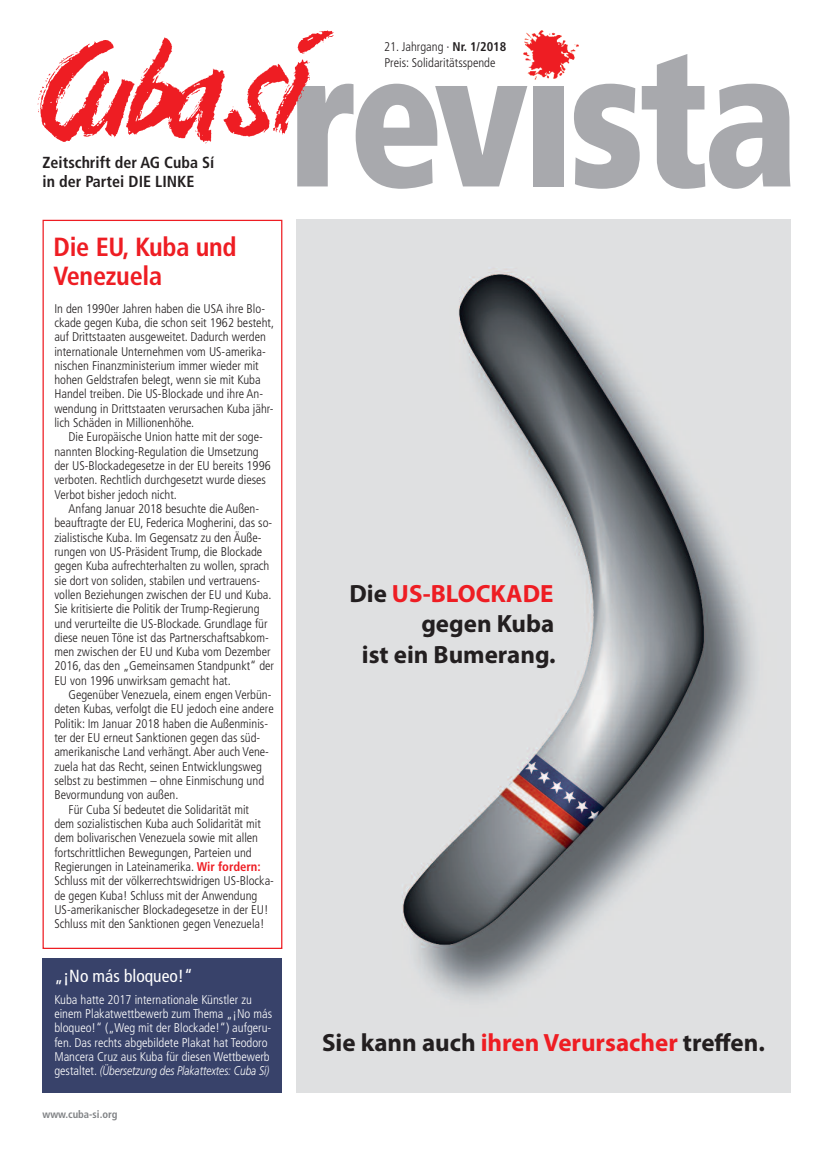
<style>
.page{position:relative;width:833px;height:1152px;background:#fff}
.page>*{position:absolute;margin:0;border:0;box-sizing:border-box;transform-origin:0 0}
.t1{font:700 condensed 26.25px/28.8px "Frutiger LT Std";letter-spacing:-.01em;color:#ee1d23}
.t2{font:700 25px/30.8px "Myriad Pro";color:#231f20;text-align:right}
.t3{font:condensed 17.5px "Frutiger LT Std";color:#fff}
.t4{font:700 condensed 16px/18.1px "Frutiger LT Std";color:#231f20}
.t5{font:300 condensed 12.62px/14.2px "Frutiger LT Std";color:#231f20}
.t6{font:300 condensed 12.62px/14.2px "Frutiger LT Std";color:#fff}
.t7{font:700 condensed 10.62px "Frutiger LT Std";color:#808285}
.s1{font-weight:700;color:#ee1d23}
.s2{font-style:italic;font-stretch:normal}
.s3{font-weight:700}
.s4{color:#ee1d23}
</style>
<div class="page">
<svg style="left:297px;top:84px;width:230px;height:105px"></svg>
<div style="left:533px;top:86px;width:31px;height:100px;background:#a8a9ad"></div>
<svg style="left:574px;top:54px;width:216px;height:135px"></svg>
<img style="left:37px;top:30px;width:306px;height:119px">
<div style="left:43px;top:220px;width:239px;height:729px;border:1px solid #ee1d23"></div>
<img style="left:523px;top:30px;width:58px;height:51px">
<img style="left:296px;top:220px;width:494px;height:872px">
<div style="left:43px;top:957px;width:239px;height:135px;background:#38426a"></div>
<p class="t4" style="left:43px;top:155px;width:173px">Zeitschrift der AG Cuba Sí in der Partei DIE LINKE</p>
<h1 class="t1" style="left:53px;top:235px;width:185px">Die EU, Kuba und<br>Venezuela</h1>
<p class="t5" style="left:54px;top:302px;width:221px">In den 1990er Jahren haben die USA ihre Blo&shy;ckade gegen Kuba, die schon seit 1962 besteht, auf Drittstaaten ausgeweitet. Dadurch werden internationale Unternehmen vom US-amerika&shy;nischen Finanzministerium immer wieder mit hohen Geldstrafen belegt, wenn sie mit Kuba Handel treiben. Die US-Blockade und ihre An&shy;wendung in Drittstaaten verursachen Kuba jähr&shy;lich Schäden in Millionenhöhe.</p>
<p class="t5" style="left:54px;top:431px;width:218px;text-indent:14px">Die Europäische Union hatte mit der soge&shy;nannten Blocking-Regulation die Umsetzung der US-Blockadegesetze in der EU bereits 1996 verboten. Rechtlich durchgesetzt wurde dieses Verbot bisher jedoch nicht.</p>
<p class="t5" style="left:54px;top:502px;width:221px;text-indent:14px">Anfang Januar 2018 besuchte die Außen&shy;beauftragte der EU, Federica Mogherini, das so&shy;zialistische Kuba. Im Gegensatz zu den Äuße&shy;rungen von US-Präsident Trump, die Blockade gegen Kuba aufrechterhalten zu wollen, sprach sie dort von soliden, stabilen und vertrauens&shy;vollen Beziehungen zwischen der EU und Kuba.<br>Sie kritisierte die Politik der Trump-Regierung und verurteilte die US-Blockade. Grundlage für diese neuen Töne ist das Partnerschaftsabkom&shy;men zwischen der EU und Kuba vom Dezember 2016, das den „Gemeinsamen Standpunkt“ der EU von 1996 unwirksam gemacht hat.</p>
<p class="t5" style="left:69px;top:688px;width:204px">Gegenüber Venezuela, einem engen Verbün-</p>
<p class="t5" style="left:54px;top:703px;width:221px">deten Kubas, verfolgt die EU jedoch eine andere</p>
<p class="t5" style="left:54px;top:717px;width:215px">Politik: Im Januar 2018 haben die Außenminis-</p>
<p class="t5" style="left:54px;top:731px;width:207px">ter der EU erneut Sanktionen gegen das süd-</p>
<p class="t5" style="left:54px;top:746px;width:216px">amerikanische Land verhängt. Aber auch Vene-</p>
<p class="t5" style="left:54px;top:760px;width:209px">zuela hat das Recht, seinen Entwicklungsweg</p>
<p class="t5" style="left:54px;top:774px;width:211px">selbst zu bestimmen – ohne Einmischung und</p>
<p class="t5" style="left:54px;top:789px;width:125px">Bevormundung von außen.</p>
<p class="t5" style="left:69px;top:803px;width:182px">Für Cuba Sí bedeutet die Solidarität mit</p>
<p class="t5" style="left:54px;top:817px;width:208px">dem sozialistischen Kuba auch Solidarität mit</p>
<p class="t5" style="left:54px;top:832px;width:205px">dem bolivarischen Venezuela sowie mit allen</p>
<p class="t5" style="left:54px;top:846px;width:199px">fortschrittlichen Bewegungen, Parteien und</p>
<p class="t5" style="left:54px;top:860px;width:208px">Regierungen in Lateinamerika. <span class="s1">Wir fordern:</span></p>
<p class="t5" style="left:54px;top:874px;width:221px">Schluss mit der völkerrechtswidrigen US-Blocka-</p>
<p class="t5" style="left:54px;top:889px;width:204px">de gegen Kuba! Schluss mit der Anwendung</p>
<p class="t5" style="left:54px;top:903px;width:216px">US-amerikanischer Blockadegesetze in der EU!</p>
<p class="t5" style="left:54px;top:917px;width:212px">Schluss mit den Sanktionen gegen Venezuela!</p>
<h3 class="t3" style="left:54px;top:968px;width:140px">„¡No más bloqueo!“</h3>
<p class="t6" style="left:54px;top:993px;width:219px">Kuba hatte 2017 internationale Künstler zu einem Plakatwettbewerb zum Thema „¡No más bloqueo!“ („Weg mit der Blockade!“) aufgeru&shy;fen. Das rechts abgebildete Plakat hat Teodoro Mancera Cruz aus Kuba für diesen Wettbewerb gestaltet. <span class="s2">(Übersetzung des Plakattextes: Cuba Sí)</span></p>
<p class="t7" style="left:43px;top:1110px;width:76px">www.cuba-si.org</p>
<p class="t5" style="left:384px;top:40px;width:124px;line-height:15.1px">21. Jahrgang · <span class="s3">Nr. 1/2018<br></span>Preis: Solidaritätsspende</p>
<h2 class="t2" style="left:349px;top:580px;width:208px">Die <span class="s4">US-BLOCKADE </span>gegen Kuba<br>ist ein Bumerang.</h2>
<h2 class="t2" style="left:322px;top:1028px;width:444px">Sie kann auch <span class="s4">ihren Verursacher</span> treffen.</h2>
</div>
